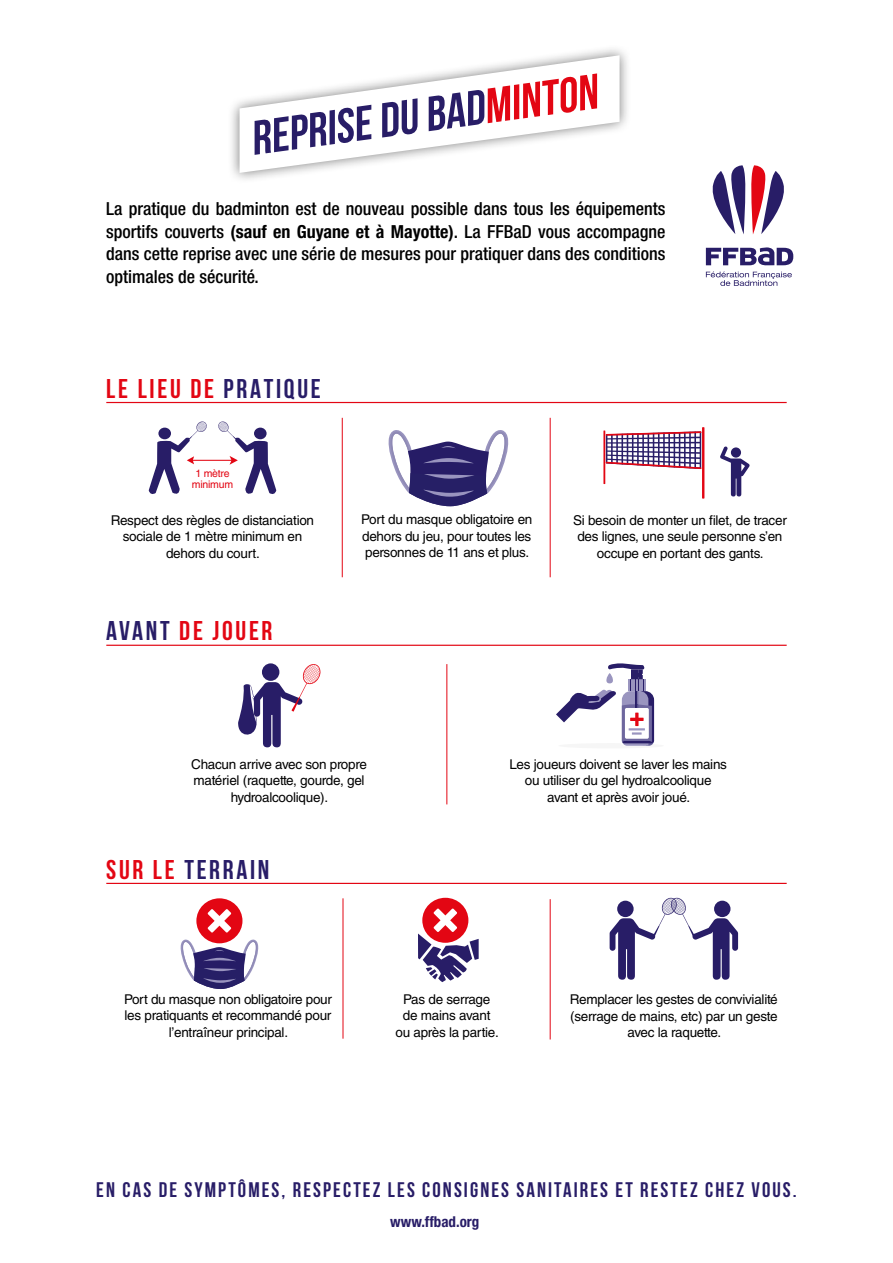
<style>
.page{position:relative;width:893px;height:1263px;background:#fff}
.page>*{position:absolute;margin:0;border:0;box-sizing:border-box;transform-origin:0 0}
.t1{font:700 27px "Bebas Neue";letter-spacing:.1em;color:#e30613}
.t2{font:700 27px "Bebas Neue";letter-spacing:.1em;color:#281d67}
.t3{font:700 21px "Bebas Neue";letter-spacing:.1em;color:#281d67}
.t4{font:500 condensed 18px/22.5px "Helvetica Neue LT Std";color:#000;text-align:justify}
.t5{font:700 condensed 15px "Helvetica Neue LT Std";color:#281d67}
.t6{font:13.5px/16.5px "Helvetica LT Std";letter-spacing:-.02em;color:#000;text-align:center}
.t7{font:10.5px/10.5px "Helvetica LT Std";letter-spacing:-.02em;color:#e30613;text-align:center}
.s1{font-weight:700}
.s2{color:#281d67}
.s3{color:#e30613}
</style>
<div class="page">
<svg style="left:706px;top:247px;width:87px;height:19px"></svg>
<svg style="left:706px;top:272px;width:86px;height:14px"></svg>
<svg style="left:712px;top:165px;width:72px;height:69px"></svg>
<svg style="left:238px;top:664px;width:82px;height:83px"></svg>
<hr style="left:106px;top:402px;width:681px;height:1px;background:#e30613">
<hr style="left:106px;top:645px;width:681px;height:1px;background:#e30613">
<hr style="left:106px;top:883px;width:681px;height:1px;background:#e30613">
<div style="left:558px;top:743px;width:106px;height:5px;background:#f6f6f6;border-radius:50%"></div>
<svg style="left:556px;top:663px;width:98px;height:83px"></svg>
<hr style="left:446px;top:664px;width:1px;height:140px;background:#e30613">
<hr style="left:343px;top:898px;width:1px;height:141px;background:#e30613">
<div style="left:422px;top:898px;width:46px;height:45px;background:#e30613;border-radius:50%"></div>
<svg style="left:418px;top:908px;width:61px;height:74px"></svg>
<svg style="left:610px;top:898px;width:128px;height:82px"></svg>
<div style="left:228px;top:44px;width:404px;height:140px;background:#000;opacity:.52"></div>
<svg style="left:240px;top:55px;width:380px;height:118px"></svg>
<hr style="left:342px;top:418px;width:1px;height:159px;background:#e30613">
<hr style="left:192px;top:460px;width:40px;height:1px;background:#e30613">
<svg style="left:149px;top:421px;width:58px;height:73px"></svg>
<svg style="left:218px;top:421px;width:58px;height:73px"></svg>
<svg style="left:720px;top:446px;width:30px;height:50px"></svg>
<div style="left:731px;top:447px;width:10px;height:11px;background:#281d67;border-radius:50%"></div>
<hr style="left:702px;top:427px;width:2px;height:72px;background:#e30613">
<hr style="left:603px;top:430px;width:2px;height:54px;background:#e30613">
<svg style="left:606px;top:431px;width:95px;height:38px"></svg>
<div style="left:196px;top:898px;width:46px;height:45px;background:#e30613;border-radius:50%"></div>
<svg style="left:208px;top:909px;width:23px;height:24px"></svg>
<svg style="left:388px;top:430px;width:121px;height:76px"></svg>
<svg style="left:180px;top:939px;width:79px;height:50px"></svg>
<hr style="left:550px;top:418px;width:1px;height:159px;background:#e30613">
<hr style="left:550px;top:899px;width:1px;height:140px;background:#e30613">
<p class="t4" style="left:106px;top:198px;width:561px">La pratique du badminton est de nouveau possible dans tous les équipements sportifs couverts <span class="s1">(sauf en Guyane et à Mayotte)</span>. La FFBaD vous accompagne dans cette reprise avec une série de mesures pour pratiquer dans des conditions optimales de sécurité.</p>
<h1 class="t1" style="left:106px;top:373px;width:216px">LE LIEU DE <span class="s2">PRATIQUE</span></h1>
<p class="t7" style="left:192px;top:468px;width:43px">1 mètre minimum</p>
<p class="t6" style="left:111px;top:512px;width:205px">Respect des règles de distanciation sociale de 1 mètre minimum en dehors du court.</p>
<h1 class="t1" style="left:106px;top:616px;width:168px"><span class="s2">AVANT</span> DE JOUER</h1>
<p class="t6" style="left:361px;top:511px;width:173px;text-align:justify">Port du masque obligatoire en dehors du jeu, pour toutes les personnes de 11 ans et plus.</p>
<p class="t6" style="left:573px;top:512px;width:215px">Si besoin de monter un filet, de tracer des lignes, une seule personne s’en occupe en portant des gants.</p>
<p class="t6" style="left:191px;top:756px;width:177px">Chacun arrive avec son propre matériel (raquette, gourde, gel hydroalcoolique).</p>
<h1 class="t2" style="left:106px;top:854px;width:165px"><span class="s3">SUR LE</span> TERRAIN</h1>
<p class="t6" style="left:509px;top:756px;width:219px">Les joueurs doivent se laver les mains ou utiliser du gel hydroalcoolique avant et après avoir joué.</p>
<p class="t6" style="left:124px;top:991px;width:209px">Port du masque non obligatoire pour les pratiquants et recommandé pour l’entraîneur principal.</p>
<p class="t6" style="left:395px;top:991px;width:105px">Pas de serrage de mains avant ou après la partie.</p>
<p class="t6" style="left:570px;top:991px;width:209px">Remplacer les gestes de convivialité (serrage de mains, etc) par un geste avec la raquette.</p>
<h2 class="t3" style="left:96px;top:1178px;width:702px">EN CAS DE SYMPTÔMES, RESPECTEZ LES CONSIGNES SANITAIRES ET RESTEZ CHEZ VOUS.</h2>
<p class="t5" style="left:390px;top:1212px;width:91px">www.ffbad.org</p>
</div>
